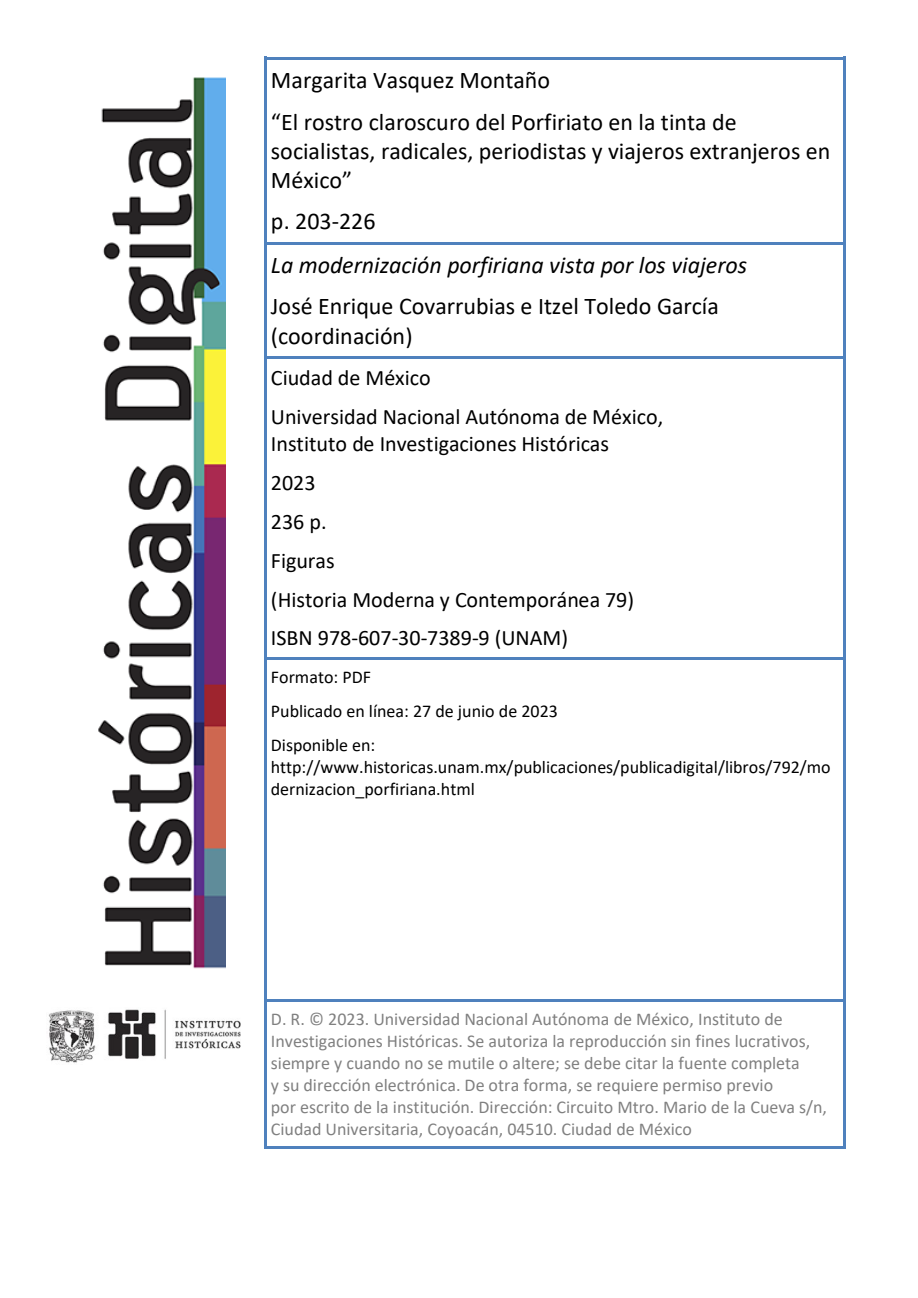
<style>
.page{position:relative;width:918px;height:1298px;background:#fff}
.page>*{position:absolute;margin:0;border:0;box-sizing:border-box;transform-origin:0 0}
.t1{font:24px/29.2px "Calibri";color:#000}
.t2{font:italic 24px "Calibri";color:#000}
.t3{font:22px/26.8px "Calibri";color:#000}
.t4{font:18px/22px "Calibri";color:#808080}
.t5{font:18px/22px "Calibri";color:#000}
</style>
<div class="page">
<svg style="left:264px;top:57px;width:3px;height:8px"></svg>
<hr style="left:267px;top:57px;width:576px;height:3px;background:#4f81bd">
<svg style="left:843px;top:57px;width:3px;height:8px"></svg>
<hr style="left:264px;top:65px;width:3px;height:177px;background:#4f81bd">
<hr style="left:843px;top:65px;width:3px;height:177px;background:#4f81bd">
<svg style="left:264px;top:242px;width:3px;height:8px"></svg>
<hr style="left:267px;top:242px;width:576px;height:3px;background:#4f81bd">
<svg style="left:843px;top:242px;width:3px;height:8px"></svg>
<hr style="left:264px;top:250px;width:3px;height:106px;background:#4f81bd">
<hr style="left:843px;top:250px;width:3px;height:106px;background:#4f81bd">
<svg style="left:264px;top:356px;width:3px;height:9px"></svg>
<hr style="left:267px;top:356px;width:576px;height:3px;background:#4f81bd">
<svg style="left:843px;top:356px;width:3px;height:9px"></svg>
<hr style="left:264px;top:365px;width:3px;height:292px;background:#4f81bd">
<hr style="left:843px;top:365px;width:3px;height:292px;background:#4f81bd">
<svg style="left:264px;top:657px;width:3px;height:9px"></svg>
<hr style="left:267px;top:657px;width:576px;height:3px;background:#4f81bd">
<svg style="left:843px;top:657px;width:3px;height:9px"></svg>
<hr style="left:264px;top:666px;width:3px;height:333px;background:#4f81bd">
<hr style="left:843px;top:666px;width:3px;height:333px;background:#4f81bd">
<svg style="left:264px;top:999px;width:3px;height:9px"></svg>
<hr style="left:267px;top:999px;width:576px;height:3px;background:#4f81bd">
<svg style="left:843px;top:999px;width:3px;height:9px"></svg>
<hr style="left:264px;top:1008px;width:3px;height:138px;background:#4f81bd">
<hr style="left:267px;top:1146px;width:576px;height:2px;background:#4f81bd">
<hr style="left:843px;top:1008px;width:3px;height:138px;background:#4f81bd">
<img style="left:98px;top:77px;width:128px;height:892px">
<img style="left:48px;top:1009px;width:193px;height:54px">
<p class="t1" style="left:271px;top:65px;width:281px">Margarita Vasquez Montaño</p>
<p class="t1" style="left:271px;top:106px;width:561px">“El rostro claroscuro del Porfiriato en la tinta de socialistas, radicales, periodistas y viajeros extranjeros en<br>México”</p>
<p class="t1" style="left:271px;top:206px;width:106px">p. 203-226</p>
<p class="t2" style="left:271px;top:248px;width:478px">La modernización porfiriana vista por los viajeros</p>
<p class="t1" style="left:271px;top:291px;width:450px">José Enrique Covarrubias e Itzel Toledo García (coordinación)</p>
<p class="t3" style="left:271px;top:364px;width:161px">Ciudad de México</p>
<p class="t3" style="left:271px;top:403px;width:394px">Universidad Nacional Autónoma de México,<br>Instituto de Investigaciones Históricas</p>
<p class="t3" style="left:271px;top:469px;width:46px">2023</p>
<p class="t3" style="left:271px;top:508px;width:57px">236 p.</p>
<p class="t3" style="left:271px;top:547px;width:65px">Figuras</p>
<p class="t3" style="left:271px;top:585px;width:365px">(Historia Moderna y Contemporánea 79)</p>
<p class="t3" style="left:271px;top:624px;width:299px">ISBN 978-607-30-7389-9 (UNAM)</p>
<p class="t5" style="left:271px;top:666px;width:102px">Formato: PDF</p>
<p class="t5" style="left:271px;top:700px;width:289px">Publicado en línea: 27 de junio de 2023</p>
<p class="t5" style="left:271px;top:734px;width:106px">Disponible en:</p>
<p class="t5" style="left:271px;top:755px;width:561px">http://www.historicas.unam.mx/publicaciones/publicadigital/libros/792/mo dernizacion_porfiriana.html</p>
<p class="t4" style="left:271px;top:1008px;width:558px">D. R. © 2023. Universidad Nacional Autónoma de México, Instituto de Investigaciones Históricas. Se autoriza la reproducción sin fines lucrativos, siempre y cuando no se mutile o altere; se debe citar la fuente completa<br>y su dirección electrónica. De otra forma, se requiere permiso previo<br>por escrito de la institución. Dirección: Circuito Mtro. Mario de la Cueva s/n, Ciudad Universitaria, Coyoacán, 04510. Ciudad de México</p>
</div>
